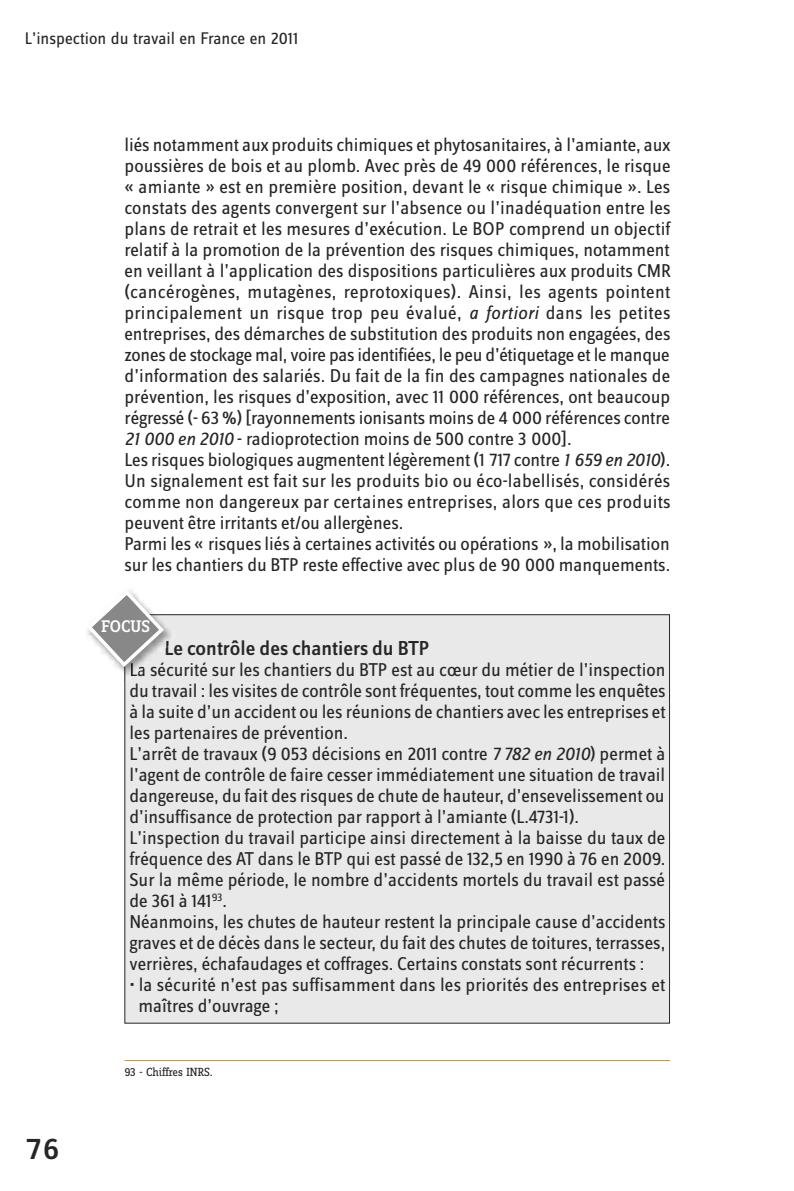
<style>
.page{position:relative;width:794px;height:1191px;background:#fff}
.page>*{position:absolute;margin:0;border:0;box-sizing:border-box;transform-origin:0 0}
.t1{font:31.5px "Zine Sans Dis Medium Roman Tf";color:#272627}
.t2{font:500 21px "Zine Sans Dis";color:#272627}
.t3{font:19.25px/21px "Zine Sans Dis";color:#272627}
.t4{font:17.5px "Zine Sans Dis";color:#272627}
.t5{font:17.5px "Zine Slab Dis Medium Roman Tf";color:#fff}
.t6{font:12.25px "Zine Slab Dis";letter-spacing:-.01em;color:#272627}
.s1{font-style:italic}
</style>
<div class="page">
<div style="left:125px;top:614px;width:544px;height:409px;background:#e9e9e9"></div>
<img style="left:125px;top:669px;width:6px;height:13px">
<img style="left:131px;top:669px;width:11px;height:7px">
<svg style="left:87px;top:590px;width:85px;height:79px"></svg>
<hr style="left:124px;top:1060px;width:546px;height:1px;background:#e08f31">
<p class="t4" style="left:25px;top:32px;width:275px">L’inspection du travail en France en 2011</p>
<p class="t3" style="left:124px;top:136px;width:548px">liés notamment aux produits chimiques et phytosanitaires, à l’amiante, aux poussières de bois et au plomb. Avec près de 49 000 références, le risque « amiante » est en première position, devant le « risque chimique ». Les constats des agents convergent sur l’absence ou l’inadéquation entre les plans de retrait et les mesures d’exécution. Le BOP comprend un objectif relatif à la promotion de la prévention des risques chimiques, notamment en veillant à l’application des dispositions particulières aux produits CMR (cancérogènes, mutagènes, reprotoxiques). Ainsi, les agents pointent principalement un risque trop peu évalué, <span class="s1">a fortiori</span> dans les petites entreprises, des démarches de substitution des produits non engagées, des zones de stockage mal, voire pas identifiées, le peu d’étiquetage et le manque d’information des salariés. Du fait de la fin des campagnes nationales de prévention, les risques d’exposition, avec 11 000 références, ont beaucoup régressé (- 63 %) [rayonnements ionisants moins de 4 000 références contre <span class="s1">21 000 en 2010</span> - radioprotection moins de 500 contre 3 000].<br>Les risques biologiques augmentent légèrement (1 717 contre <span class="s1">1 659 en 2010</span>).<br>Un signalement est fait sur les produits bio ou éco-labellisés, considérés comme non dangereux par certaines entreprises, alors que ces produits peuvent être irritants et/ou allergènes.<br>Parmi les « risques liés à certaines activités ou opérations », la mobilisation sur les chantiers du BTP reste effective avec plus de 90 000 manquements.</p>
<p class="t5" style="left:102px;top:620px;width:50px">FOCUS</p>
<p class="t2" style="left:165px;top:641px;width:266px">Le contrôle des chantiers du BTP</p>
<p class="t3" style="left:129px;top:661px;width:538px">La sécurité sur les chantiers du BTP est au cœur du métier de l’inspection du travail : les visites de contrôle sont fréquentes, tout comme les enquêtes à la suite d’un accident ou les réunions de chantiers avec les entreprises et les partenaires de prévention.<br>L’arrêt de travaux (9 053 décisions en 2011 contre <span class="s1">7 782 en 2010</span>) permet à l’agent de contrôle de faire cesser immédiatement une situation de travail dangereuse, du fait des risques de chute de hauteur, d’ensevelissement ou d’insuffisance de protection par rapport à l’amiante (L.4731-1).<br>L’inspection du travail participe ainsi directement à la baisse du taux de fréquence des AT dans le BTP qui est passé de 132,5 en 1990 à 76 en 2009.<br>Sur la même période, le nombre d’accidents mortels du travail est passé de 361 à 141<sup>93</sup>.<br>Néanmoins, les chutes de hauteur restent la principale cause d’accidents graves et de décès dans le secteur, du fait des chutes de toitures, terrasses, verrières, échafaudages et coffrages. Certains constats sont récurrents :</p>
<p class="t3" style="left:138px;top:976px;width:528px;text-indent:-9px">• la sécurité n’est pas suffisamment dans les priorités des entreprises et maîtres d’ouvrage ;</p>
<h1 class="t1" style="left:25px;top:1138px;width:37px">76</h1>
<p class="t6" style="left:124px;top:1067px;width:90px">93 - Chiffres INRS.</p>
</div>
